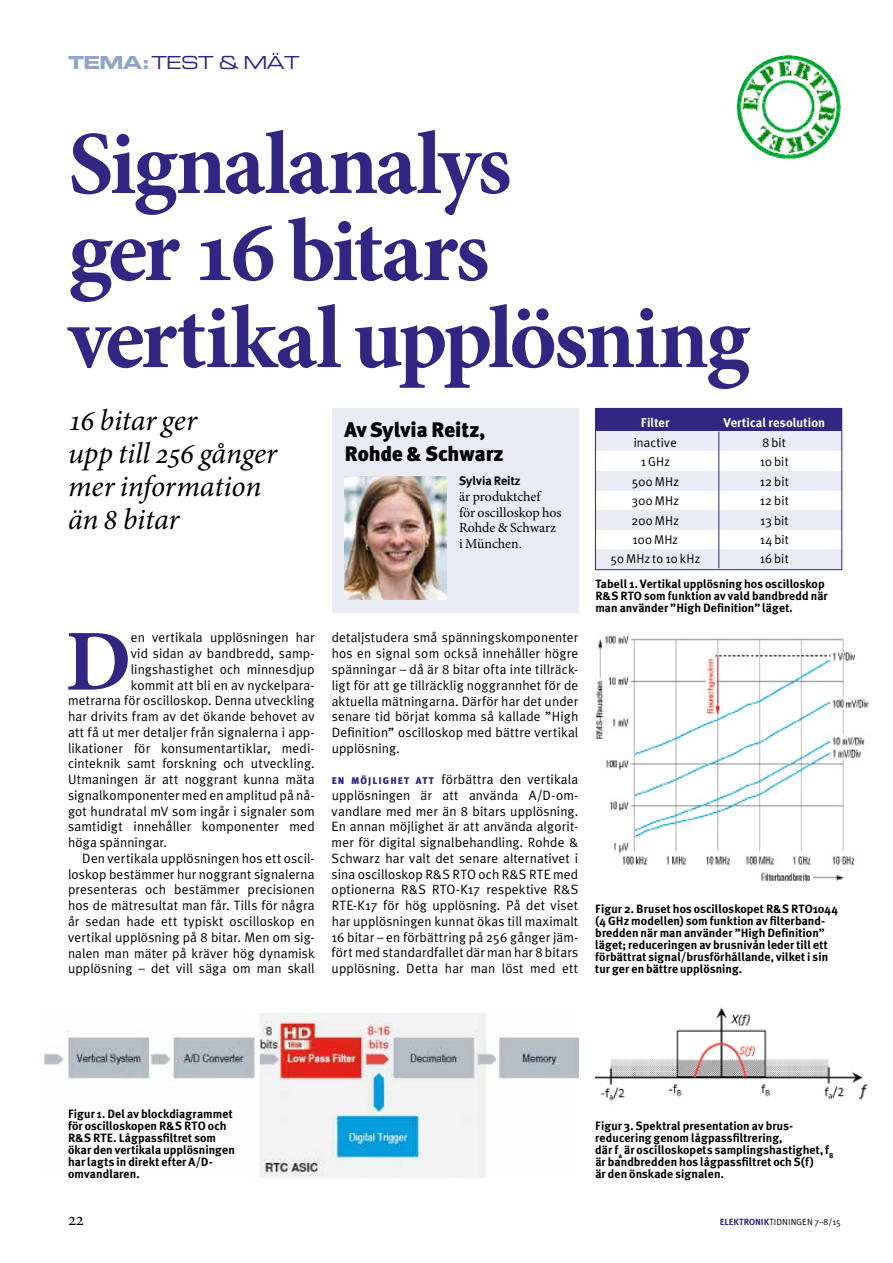
<style>
.page{position:relative;width:893px;height:1263px;background:#fff}
.page>*{position:absolute;margin:0;border:0;box-sizing:border-box;transform-origin:0 0}
.t1{font:700 90px/87px "Minion Pro";letter-spacing:-.035em;color:#312783}
.t2{font:700 87px "Minion Pro";color:#312783}
.t3{font:italic 30px/33px "Minion Pro";letter-spacing:-.005em;color:#000}
.t4{font:900 21px/24px "Meta Plus";color:#000}
.t5{font:18px "Eurostile Extended Two";letter-spacing:-.04em;color:#312783}
.t6{font:13.8px/15.8px "Minion Pro";letter-spacing:-.005em;color:#000}
.t7{font:13.5px/15.8px "Meta Plus Normal";letter-spacing:.01em;color:#000;text-align:justify}
.t8{font:12.75px "Meta Plus Normal";letter-spacing:.01em;color:#000}
.t9{font:700 12.75px "Meta Plus";letter-spacing:.005em;color:#fff}
.t10{font:700 12.3px "Meta Plus";color:#000}
.t11{font:700 12px/12px "Meta Plus";letter-spacing:.005em;color:#000}
.t12{font:9px "Meta Plus Normal";letter-spacing:.015em;color:#000}
.s1{font-family:"Eurostile Bold Extended Two";color:#8ea5c8}
.s2{font-family:"Meta Plus";font-weight:900;font-size:9.75px;color:#312783}
.s3{font-family:"Meta Plus";font-weight:700;color:#312783}
</style>
<div class="page">
<div style="left:332px;top:408px;width:246px;height:204px;background:#e9ecf5"></div>
<img style="left:344px;top:476px;width:102px;height:124px">
<img style="left:737px;top:55px;width:104px;height:104px;border-radius:52px">
<img style="left:39px;top:1013px;width:539px;height:165px">
<img style="left:596px;top:636px;width:273px;height:245px">
<div style="left:595px;top:408px;width:247px;height:24px;background:#312783"></div>
<div style="left:595px;top:432px;width:247px;height:19px;background:#e9ecf5"></div>
<div style="left:595px;top:471px;width:247px;height:19px;background:#e9ecf5"></div>
<div style="left:595px;top:510px;width:247px;height:19px;background:#e9ecf5"></div>
<div style="left:595px;top:550px;width:247px;height:19px;background:#e9ecf5"></div>
<div style="left:595px;top:408px;width:247px;height:162px;border:1px solid #312783"></div>
<hr style="left:719px;top:432px;width:1px;height:136px;background:#312783">
<img style="left:595px;top:1007px;width:273px;height:94px">
<h3 class="t5" style="left:68px;top:51px;width:233px"><span class="s1">TEMA:</span> TEST &amp; MÄT</h3>
<h1 class="t1" style="left:68px;top:120px;width:683px">Signalanalys<br>ger 16 bitars vertikal upplösning</h1>
<h3 class="t4" style="left:344px;top:418px;width:161px">Av Sylvia Reitz,<br>Rohde &amp; Schwarz</h3>
<p class="t10" style="left:459px;top:474px;width:63px">Sylvia Reitz</p>
<p class="t6" style="left:459px;top:489px;width:104px">är produktchef<br>för oscilloskop hos<br>Rohde &amp; Schwarz i München.</p>
<h3 class="t3" style="left:68px;top:404px;width:211px">16 bitar ger<br>upp till 256 gånger mer information än 8 bitar</h3>
<p class="t9" style="left:641px;top:415px;width:30px">Filter</p>
<p class="t9" style="left:723px;top:415px;width:103px">Vertical resolution</p>
<p class="t8" style="left:634px;top:435px;width:45px">inactive</p>
<p class="t8" style="left:762px;top:435px;width:25px">8 bit</p>
<p class="t8" style="left:641px;top:454px;width:31px">1 GHz</p>
<p class="t8" style="left:760px;top:454px;width:30px">10 bit</p>
<p class="t8" style="left:632px;top:474px;width:49px">500 MHz</p>
<p class="t8" style="left:760px;top:474px;width:30px">12 bit</p>
<p class="t8" style="left:632px;top:493px;width:49px">300 MHz</p>
<p class="t8" style="left:760px;top:493px;width:30px">12 bit</p>
<p class="t8" style="left:632px;top:513px;width:49px">200 MHz</p>
<p class="t8" style="left:760px;top:513px;width:30px">13 bit</p>
<p class="t8" style="left:632px;top:532px;width:47px">100 MHz</p>
<p class="t8" style="left:760px;top:532px;width:31px">14 bit</p>
<p class="t8" style="left:610px;top:552px;width:91px">50 MHz to 10 kHz</p>
<p class="t8" style="left:760px;top:552px;width:30px">16 bit</p>
<h2 class="t2" style="left:65px;top:600px;width:68px">D</h2>
<p class="t7" style="left:131px;top:630px;width:185px">en vertikala upplösningen har</p>
<p class="t7" style="left:131px;top:645px;width:185px">vid sidan av bandbredd, samp-</p>
<p class="t7" style="left:131px;top:661px;width:185px">lingshastighet och minnesdjup</p>
<p class="t7" style="left:131px;top:677px;width:185px">kommit att bli en av nyckelpara-</p>
<p class="t7" style="left:68px;top:693px;width:248px">metrarna för oscilloskop. Denna utveckling</p>
<p class="t7" style="left:68px;top:708px;width:248px">har drivits fram av det ökande behovet av</p>
<p class="t7" style="left:68px;top:724px;width:248px">att få ut mer detaljer från signalerna i app-</p>
<p class="t7" style="left:68px;top:740px;width:248px">likationer för konsumentartiklar, medi-</p>
<p class="t7" style="left:68px;top:756px;width:248px">cinteknik samt forskning och utveckling.</p>
<p class="t7" style="left:68px;top:771px;width:248px">Utmaningen är att noggrant kunna mäta</p>
<p class="t7" style="left:68px;top:787px;width:248px">signalkomponenter med en amplitud på nå-</p>
<p class="t7" style="left:68px;top:803px;width:248px">got hundratal mV som ingår i signaler som</p>
<p class="t7" style="left:68px;top:819px;width:248px">samtidigt innehåller komponenter med</p>
<p class="t7" style="left:68px;top:834px;width:101px">höga spänningar.</p>
<p class="t7" style="left:82px;top:850px;width:234px">Den vertikala upplösningen hos ett oscil-</p>
<p class="t7" style="left:68px;top:866px;width:248px">loskop bestämmer hur noggrant signalerna</p>
<p class="t7" style="left:68px;top:882px;width:248px">presenteras och bestämmer precisionen</p>
<p class="t7" style="left:68px;top:897px;width:248px">hos de mätresultat man får. Tills för några</p>
<p class="t7" style="left:68px;top:913px;width:248px">år sedan hade ett typiskt oscilloskop en</p>
<p class="t7" style="left:68px;top:929px;width:248px">vertikal upplösning på 8 bitar. Men om sig-</p>
<p class="t7" style="left:68px;top:945px;width:248px">nalen man mäter på kräver hög dynamisk</p>
<p class="t7" style="left:68px;top:960px;width:248px">upplösning – det vill säga om man skall</p>
<p class="t7" style="left:332px;top:630px;width:248px">detaljstudera små spänningskomponenter hos en signal som också innehåller högre spänningar – då är 8 bitar ofta inte tillräck&shy;ligt för att ge tillräcklig noggrannhet för de aktuella mätningarna. Därför har det under senare tid börjat komma så kallade ”High Definition” oscilloskop med bättre vertikal upplösning.</p>
<p class="t7" style="left:332px;top:771px;width:248px"><span class="s2">En möjl ighe t at t</span> förbättra den vertikala upplösningen är att använda A/D-om&shy;vandlare med mer än 8 bitars upplösning.<br>En annan möjlighet är att använda algorit&shy;mer för digital signalbehandling. Rohde &amp; Schwarz har valt det senare alternativet i sina oscilloskop R&amp;S RTO och R&amp;S RTE med optionerna R&amp;S RTO-K17 respektive R&amp;S RTE-K17 för hög upplösning. På det viset har upplösningen kunnat ökas till maximalt 16 bitar – en förbättring på 256 gånger jäm&shy;fört med standardfallet där man har 8 bitars upplösning. Detta har man löst med ett</p>
<p class="t11" style="left:595px;top:577px;width:234px">Tabell 1. Vertikal upplösning hos oscilloskop<br>R&amp;S RTO som funktion av vald bandbredd när man använder ”High Definition” läget.</p>
<p class="t11" style="left:595px;top:903px;width:244px">Figur 2. Bruset hos oscilloskopet R&amp;S RTO1044 (4 GHz modellen) som funktion av filterband&shy;bredden när man använder ”High Definition” läget; reduceringen av brusnivån leder till ett förbättrat signal/brusförhållande, vilket i sin tur ger en bättre upplösning.</p>
<p class="t11" style="left:68px;top:1108px;width:168px">Figur 1. Del av blockdiagrammet för oscilloskopen R&amp;S RTO och<br>R&amp;S RTE. Lågpassfiltret som ökar den vertikala upplösningen har lagts in direkt efter A/D&shy;omvandlaren.</p>
<p class="t11" style="left:595px;top:1120px;width:240px">Figur 3. Spektral presentation av brus&shy;reducering genom lågpassfiltrering,<br>där f<sub>a</sub> är oscilloskopets samplingshastighet, f<sub>B </sub>är bandbredden hos lågpassfiltret och S(f)<br>är den önskade signalen.</p>
<p class="t12" style="left:720px;top:1216px;width:123px"><span class="s3">ELEKTRONIK</span>TIDNINGEN 7–8/15</p>
</div>
